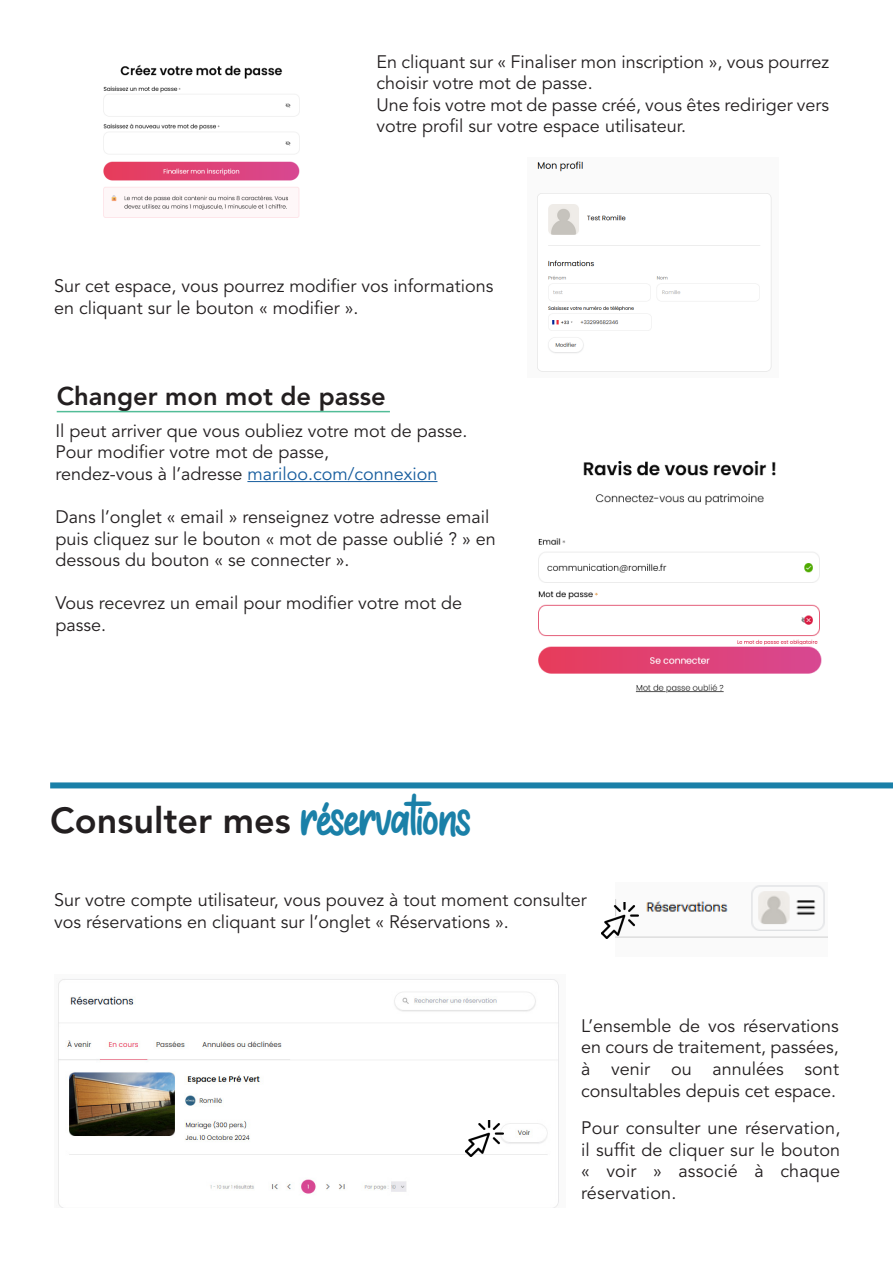
<style>
.page{position:relative;width:893px;height:1263px;background:#fff}
.page>*{position:absolute;margin:0;border:0;box-sizing:border-box;transform-origin:0 0}
.t1{font:800 36px "Avenir LT Pro";color:#231f20}
.t2{font:800 25.5px "Avenir LT Pro";color:#231f20}
.t3{font:18px/21.6px "Avenir LT Std";color:#231f20}
.s1{color:#175d9e}
.s2{font-family:"Sweety Strawberry";font-weight:400;font-size:46.5px;color:#1a80a8}
</style>
<div class="page">
<img style="left:103px;top:64px;width:197px;height:154px">
<img style="left:537px;top:161px;width:235px;height:211px">
<img style="left:615px;top:885px;width:213px;height:53px">
<img style="left:601px;top:902px;width:38px;height:36px">
<img style="left:58px;top:979px;width:501px;height:229px">
<img style="left:466px;top:1120px;width:37px;height:36px">
<div style="left:50px;top:782px;width:843px;height:6px;background:#1a80a8"></div>
<hr style="left:57px;top:411px;width:333px;height:1px;background:#52bd97">
<hr style="left:247px;top:481px;width:190px;height:1px;background:#175d9e">
<img style="left:538px;top:461px;width:284px;height:232px">
<p class="t3" style="left:376px;top:51px;width:454px">En cliquant sur « Finaliser mon inscription », vous pourrez choisir votre mot de passe.</p>
<p class="t3" style="left:376px;top:94px;width:454px">Une fois votre mot de passe créé, vous êtes rediriger vers votre profil sur votre espace utilisateur.</p>
<p class="t3" style="left:54px;top:276px;width:441px">Sur cet espace, vous pourrez modifier vos informations</p>
<p class="t3" style="left:54px;top:297px;width:306px">en cliquant sur le bouton « modifier ».</p>
<p class="t2" style="left:57px;top:381px;width:331px">Changer mon mot de passe</p>
<p class="t3" style="left:55px;top:420px;width:414px">Il peut arriver que vous oubliez votre mot de passe.</p>
<p class="t3" style="left:55px;top:442px;width:275px">Pour modifier votre mot de passe,</p>
<p class="t3" style="left:55px;top:463px;width:384px">rendez-vous à l’adresse <span class="s1">mariloo.com/connexion</span></p>
<p class="t3" style="left:55px;top:506px;width:436px">Dans l’onglet « email » renseignez votre adresse email</p>
<p class="t3" style="left:55px;top:528px;width:442px">puis cliquez sur le bouton « mot de passe oublié ? » en</p>
<p class="t3" style="left:55px;top:550px;width:296px">dessous du bouton « se connecter ».</p>
<p class="t3" style="left:55px;top:593px;width:408px">Vous recevrez un email pour modifier votre mot de</p>
<p class="t3" style="left:55px;top:614px;width:52px">passe.</p>
<p class="t1" style="left:50px;top:799px;width:422px">Consulter mes <span class="s2">réservations</span></p>
<p class="t3" style="left:54px;top:889px;width:534px">Sur votre compte utilisateur, vous pouvez à tout moment consulter</p>
<p class="t3" style="left:54px;top:911px;width:456px">vos réservations en cliquant sur l’onglet « Réservations ».</p>
<p class="t3" style="left:581px;top:1015px;width:259px;text-align:justify">L’ensemble de vos réservations en cours de traitement, passées, à venir ou annulées sont consultables depuis cet espace.</p>
<p class="t3" style="left:581px;top:1118px;width:261px;text-align:justify">Pour consulter une réservation, il suffit de cliquer sur le bouton « voir » associé à chaque réservation.</p>
</div>
